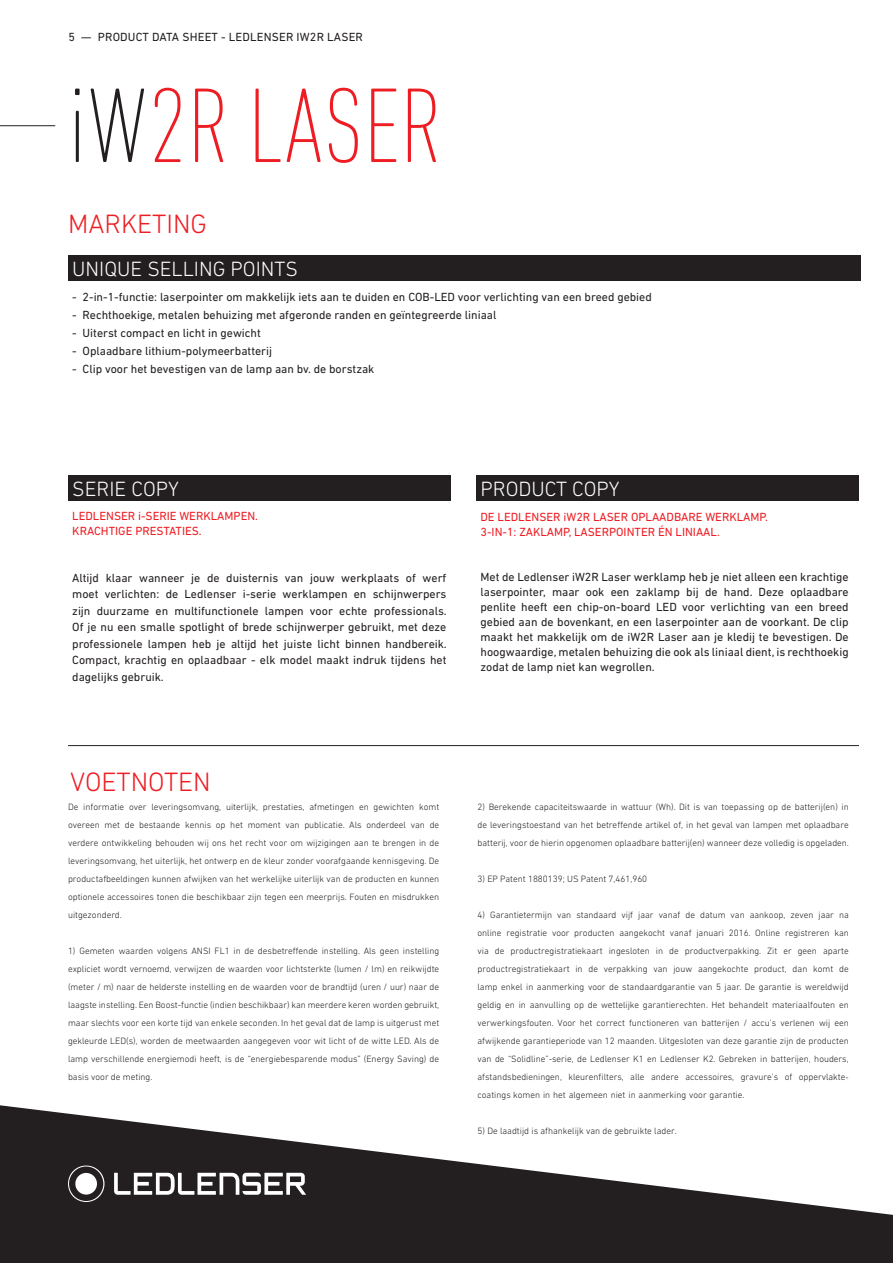
<style>
.page{position:relative;width:893px;height:1263px;background:#fff}
.page>*{position:absolute;margin:0;border:0;box-sizing:border-box;transform-origin:0 0}
.t1{font:200 condensed 108px "DIN Next LT Pro";color:#ee1d23}
.MA_Headline2_Black{font:300 27px "DIN Next LT Pro";color:#ee1d23}
.MA_table_column{font:300 21px "DIN Next LT Pro";color:#fff}
.Fliesstext{font:12px/15px "DIN Next LT Pro";color:#231f20;text-align:justify}
.Fliesstext-2{font:12px "DIN Next LT Pro";color:#ee1d23}
.MA_footnotes{font:300 9.3px/18px "DIN Next W1 G";color:#231f20;text-align:justify}
.s1{color:#231f20}
.s2{font-family:"Minion Pro";font-weight:400}
</style>
<div class="page">
<div style="left:68px;top:255px;width:792px;height:26px;background:#231f20"></div>
<div style="left:68px;top:475px;width:383px;height:26px;background:#231f20"></div>
<div style="left:476px;top:475px;width:383px;height:26px;background:#231f20"></div>
<svg style="left:0;top:1105px;width:893px;height:158px;fill:#231f20"></svg>
<svg style="left:68px;top:1165px;width:36px;height:37px"></svg>
<div style="left:75px;top:1173px;width:22px;height:21px;background:#fff;border-radius:50%"></div>
<svg style="left:114px;top:1173px;width:192px;height:22px"></svg>
<hr style="left:0;top:125px;width:55px;height:1px;background:#231f20">
<hr style="left:68px;top:745px;width:791px;height:1px;background:#231f20">
<p class="Fliesstext" style="left:68px;top:29px;width:296px">5 — PRODUCT DATA SHEET - LEDLENSER IW2R LASER</p>
<p class="t1" style="left:68px;top:64px;width:375px"><span class="s1">iW</span>2R LASER</p>
<p class="MA_Headline2_Black" style="left:68px;top:208px;width:141px">MARKETING</p>
<p class="MA_table_column" style="left:72px;top:257px;width:227px">UNIQUE SELLING POINTS</p>
<p class="Fliesstext" style="left:72px;top:289px;width:581px">- 2-in-1-functie: laserpointer om makkelijk iets aan te duiden en COB-LED voor verlichting van een breed gebied</p>
<p class="Fliesstext" style="left:72px;top:307px;width:426px">- Rechthoekige, metalen behuizing met afgeronde randen en geïntegreerde liniaal</p>
<p class="Fliesstext" style="left:72px;top:325px;width:190px">- Uiterst compact en licht in gewicht</p>
<p class="Fliesstext" style="left:72px;top:343px;width:201px">- Oplaadbare lithium-polymeerbatterij</p>
<p class="Fliesstext" style="left:72px;top:361px;width:304px">- Clip voor het bevestigen van de lamp aan bv. de borstzak</p>
<p class="MA_table_column" style="left:72px;top:477px;width:108px">SERIE COPY</p>
<p class="MA_table_column" style="left:480px;top:477px;width:141px">PRODUCT COPY</p>
<p class="Fliesstext-2" style="left:72px;top:509px;width:187px">LEDLENSER i-SERIE WERKLAMPEN.</p>
<p class="Fliesstext-2" style="left:72px;top:524px;width:131px">KRACHTIGE PRESTATIES.</p>
<p class="Fliesstext" style="left:72px;top:569px;width:376px;line-height:16.5px">Altijd klaar wanneer je de duisternis van jouw werkplaats of werf moet verlichten: de Ledlenser i-serie werklampen en schijnwerpers zijn duurzame en multifunctionele lampen voor echte professionals.<br>Of je nu een smalle spotlight of brede schijnwerper gebruikt, met deze professionele lampen heb je altijd het juiste licht binnen handbereik.<br>Compact, krachtig en oplaadbaar - elk model maakt indruk tijdens het dagelijks gebruik.</p>
<p class="Fliesstext-2" style="left:480px;top:510px;width:289px">DE LEDLENSER iW2R LASER OPLAADBARE WERKLAMP.</p>
<p class="Fliesstext-2" style="left:480px;top:525px;width:241px">3-IN-1: ZAKLAMP, LASERPOINTER ÉN LINIAAL.</p>
<p class="Fliesstext" style="left:480px;top:570px;width:370px">Met de Ledlenser iW2R Laser werklamp heb je niet alleen een krachtige laserpointer, maar ook een zaklamp bij de hand. Deze oplaadbare penlite heeft een chip-on-board LED voor verlichting van een breed gebied aan de bovenkant, en een laserpointer aan de voorkant. De clip maakt het makkelijk om de iW2R Laser aan je kledij te bevestigen. De hoogwaardige, metalen behuizing die ook als liniaal dient, is rechthoekig zodat de lamp niet kan wegrollen.</p>
<p class="MA_Headline2_Black" style="left:70px;top:766px;width:142px">VOETNOTEN</p>
<p class="MA_footnotes" style="left:68px;top:798px;width:373px">De informatie over leveringsomvang, uiterlijk, prestaties, afmetingen en gewichten komt overeen met de bestaande kennis op het moment van publicatie. Als onderdeel van de verdere ontwikkeling behouden wij ons het recht voor om wijzigingen aan te brengen in de leveringsomvang, het uiterlijk, het ontwerp en de kleur zonder voorafgaande kennisgeving. De productafbeeldingen kunnen afwijken van het werkelijke uiterlijk van de producten en kunnen optionele accessoires tonen die beschikbaar zijn tegen een meerprijs. Fouten en misdrukken uitgezonderd.</p>
<p class="MA_footnotes" style="left:68px;top:942px;width:373px">1) Gemeten waarden volgens ANSI FL1 in de desbetreffende instelling. Als geen instelling expliciet wordt vernoemd, verwijzen de waarden voor lichtsterkte (lumen / lm) en reikwijdte (meter / m) naar de helderste instelling en de waarden voor de brandtijd (uren / uur) naar de laagste instelling. Een Boost-functie (indien beschikbaar) kan meerdere keren worden gebruikt, maar slechts voor een korte tijd van enkele seconden. In het geval dat de lamp is uitgerust met gekleurde LED(s), worden de meetwaarden aangegeven voor wit licht of de witte LED. Als de lamp verschillende energiemodi heeft, is de “energiebesparende modus” (Energy Saving) de basis voor de meting.</p>
<p class="MA_footnotes" style="left:477px;top:798px;width:373px">2) Berekende capaciteitswaarde in wattuur (Wh). Dit is van toepassing op de batterij(en) in de leveringstoestand van het betreffende artikel of, in het geval van lampen met oplaadbare batterij, voor de hierin opgenomen oplaadbare batterij(en) wanneer deze volledig is opgeladen.</p>
<p class="MA_footnotes" style="left:477px;top:870px;width:171px">3) EP Patent 1880139; US Patent 7,461,960</p>
<p class="MA_footnotes" style="left:477px;top:906px;width:373px">4) Garantietermijn van standaard vijf jaar vanaf de datum van aankoop, zeven jaar na</p>
<p class="MA_footnotes" style="left:477px;top:924px;width:373px">online registratie voor producten aangekocht vanaf januari 2016. Online registreren kan via de productregistratiekaart ingesloten in de productverpakking. Zit er geen aparte productregistratiekaart in de verpakking van jouw aangekochte product, dan komt de lamp enkel in aanmerking voor de standaardgarantie van 5 jaar. De garantie is wereldwijd geldig en in aanvulling op de wettelijke garantierechten. Het behandelt materiaalfouten en verwerkingsfouten. Voor het correct functioneren van batterijen / accu’s verlenen wij een afwijkende garantieperiode van 12 maanden. Uitgesloten van deze garantie zijn de producten van de “Solidline”-serie, de Ledlenser K1 en Ledlenser K2. Gebreken in batterijen, houders, afstandsbedieningen, kleurenfilters, alle andere accessoires, gravure’s of oppervlakte<span class="s2">-</span></p>
<p class="MA_footnotes" style="left:477px;top:1086px;width:268px">coatings komen in het algemeen niet in aanmerking voor garantie.</p>
<p class="MA_footnotes" style="left:477px;top:1122px;width:201px">5) De laadtijd is afhankelijk van de gebruikte lader.</p>
</div>
